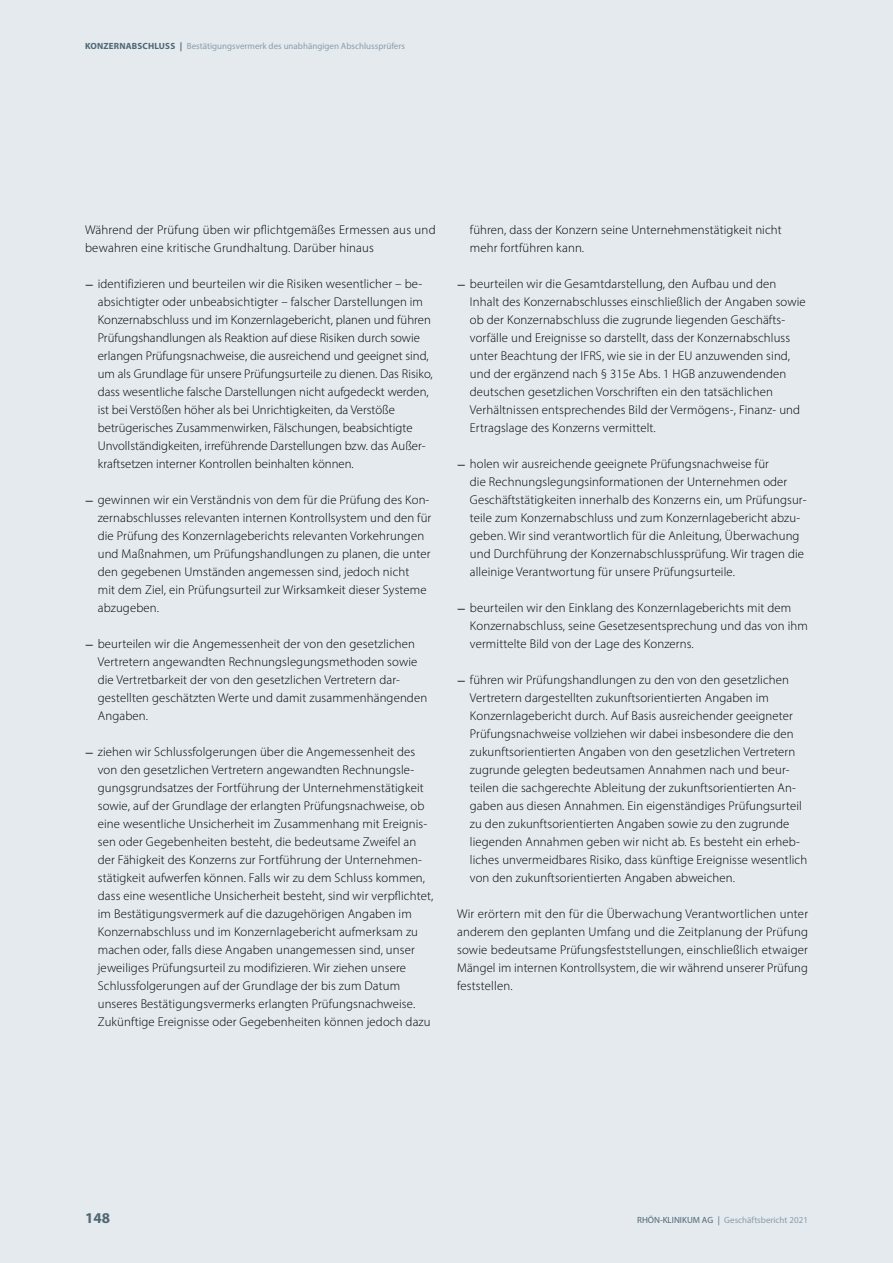
<style>
.page{position:relative;width:893px;height:1263px;background:#e4eaee}
.page>*{position:absolute;margin:0;border:0;box-sizing:border-box;transform-origin:0 0}
.t1{font:700 15px "Myriad Pro";color:#4e6774}
.t2{font:300 12.75px/18px "Myriad Pro";letter-spacing:.01em;color:#000}
.t3{font:9px "Myriad Pro";color:#899dab}
.s1{font-weight:700;color:#4e6774}
.s2{font-family:"Georgia";font-weight:700;font-size:9.6px}
.s3{color:#4e6774}
</style>
<div class="page">
<p class="t3" style="left:85px;top:41px;width:321px"><span class="s1">KONZERNABSCHLUSS |</span> Bestätigungsvermerk des unabhängigen Abschlussprüfers</p>
<p class="t2" style="left:85px;top:221px;width:352px">Während der Prüfung üben wir pflichtgemäßes Ermessen aus und bewahren eine kritische Grundhaltung. Darüber hinaus</p>
<p class="t2" style="left:98px;top:275px;width:336px;text-indent:-13px"><span class="s2">–</span> identifizieren und beurteilen wir die Risiken wesentlicher – be&shy;absichtigter oder unbeabsichtigter – falscher Darstellungen im Konzernabschluss und im Konzernlagebericht, planen und führen Prüfungshandlungen als Reaktion auf diese Risiken durch sowie erlangen Prüfungsnachweise, die ausreichend und geeignet sind, um als Grundlage für unsere Prüfungsurteile zu dienen. Das Risiko, dass wesentliche falsche Darstellungen nicht aufgedeckt werden, ist bei Verstößen höher als bei Unrichtigkeiten, da Verstöße betrügerisches Zusammenwirken, Fälschungen, beabsichtigte Unvollständigkeiten, irreführende Darstellungen bzw. das Außer&shy;kraftsetzen interner Kontrollen beinhalten können.</p>
<p class="t2" style="left:98px;top:491px;width:335px;text-indent:-13px"><span class="s2">–</span> gewinnen wir ein Verständnis von dem für die Prüfung des Kon&shy;zernabschlusses relevanten internen Kontrollsystem und den für die Prüfung des Konzernlageberichts relevanten Vorkehrungen und Maßnahmen, um Prüfungshandlungen zu planen, die unter den gegebenen Umständen angemessen sind, jedoch nicht<br>mit dem Ziel, ein Prüfungsurteil zur Wirksamkeit dieser Systeme abzugeben.</p>
<p class="t2" style="left:98px;top:635px;width:331px;text-indent:-13px"><span class="s2">–</span> beurteilen wir die Angemessenheit der von den gesetzlichen Vertretern angewandten Rechnungslegungsmethoden sowie die Vertretbarkeit der von den gesetzlichen Vertretern dar&shy;gestellten geschätzten Werte und damit zusammenhängenden Angaben.</p>
<p class="t2" style="left:98px;top:743px;width:337px;text-indent:-13px"><span class="s2">–</span> ziehen wir Schlussfolgerungen über die Angemessenheit des von den gesetzlichen Vertretern angewandten Rechnungsle&shy;gungsgrundsatzes der Fortführung der Unternehmenstätigkeit sowie, auf der Grundlage der erlangten Prüfungsnachweise, ob eine wesentliche Unsicherheit im Zusammenhang mit Ereignis&shy;sen oder Gegebenheiten besteht, die bedeutsame Zweifel an der Fähigkeit des Konzerns zur Fortführung der Unternehmen&shy;stätigkeit aufwerfen können. Falls wir zu dem Schluss kommen, dass eine wesentliche Unsicherheit besteht, sind wir verpflichtet, im Bestätigungsvermerk auf die dazugehörigen Angaben im Konzernabschluss und im Konzernlagebericht aufmerksam zu machen oder, falls diese Angaben unangemessen sind, unser jeweiliges Prüfungsurteil zu modifizieren. Wir ziehen unsere Schlussfolgerungen auf der Grundlage der bis zum Datum unseres Bestätigungsvermerks erlangten Prüfungsnachweise.<br>Zukünftige Ereignisse oder Gegebenheiten können jedoch dazu</p>
<p class="t2" style="left:470px;top:221px;width:313px">führen, dass der Konzern seine Unternehmenstätigkeit nicht mehr fortführen kann.</p>
<p class="t2" style="left:470px;top:275px;width:337px;text-indent:-13px"><span class="s2">–</span> beurteilen wir die Gesamtdarstellung, den Aufbau und den Inhalt des Konzernabschlusses einschließlich der Angaben sowie ob der Konzernabschluss die zugrunde liegenden Geschäfts&shy;vorfälle und Ereignisse so darstellt, dass der Konzernabschluss unter Beachtung der IFRS, wie sie in der EU anzuwenden sind, und der ergänzend nach § 315e Abs. 1 HGB anzuwendenden deutschen gesetzlichen Vorschriften ein den tatsächlichen Verhältnissen entsprechendes Bild der Vermögens-, Finanz- und Ertragslage des Konzerns vermittelt.</p>
<p class="t2" style="left:470px;top:455px;width:338px;text-indent:-13px"><span class="s2">–</span> holen wir ausreichende geeignete Prüfungsnachweise für<br>die Rechnungslegungsinformationen der Unternehmen oder Geschäftstätigkeiten innerhalb des Konzerns ein, um Prüfungsur&shy;teile zum Konzernabschluss und zum Konzernlagebericht abzu&shy;geben. Wir sind verantwortlich für die Anleitung, Überwachung und Durchführung der Konzernabschlussprüfung. Wir tragen die alleinige Verantwortung für unsere Prüfungsurteile.</p>
<p class="t2" style="left:470px;top:599px;width:340px;text-indent:-13px"><span class="s2">–</span> beurteilen wir den Einklang des Konzernlageberichts mit dem<br>Konzernabschluss, seine Gesetzesentsprechung und das von ihm vermittelte Bild von der Lage des Konzerns.</p>
<p class="t2" style="left:470px;top:671px;width:339px;text-indent:-13px"><span class="s2">–</span> führen wir Prüfungshandlungen zu den von den gesetzlichen Vertretern dargestellten zukunftsorientierten Angaben im Konzernlagebericht durch. Auf Basis ausreichender geeigneter Prüfungsnachweise vollziehen wir dabei insbesondere die den zukunftsorientierten Angaben von den gesetzlichen Vertretern zugrunde gelegten bedeutsamen Annahmen nach und beur&shy;teilen die sachgerechte Ableitung der zukunftsorientierten An&shy;gaben aus diesen Annahmen. Ein eigenständiges Prüfungsurteil zu den zukunftsorientierten Angaben sowie zu den zugrunde liegenden Annahmen geben wir nicht ab. Es besteht ein erheb&shy;liches unvermeidbares Risiko, dass künftige Ereignisse wesentlich von den zukunftsorientierten Angaben abweichen.</p>
<p class="t2" style="left:457px;top:905px;width:352px;text-align:justify">Wir erörtern mit den für die Überwachung Verantwortlichen unter anderem den geplanten Umfang und die Zeitplanung der Prüfung sowie bedeutsame Prüfungsfeststellungen, einschließlich etwaiger Mängel im internen Kontrollsystem, die wir während unserer Prüfung feststellen.</p>
<p class="t1" style="left:85px;top:1208px;width:26px">148</p>
<p class="t3" style="left:637px;top:1214px;width:172px"><span class="s3">RHÖN-KLINIKUM AG |</span> Geschäftsbericht 2021</p>
</div>
